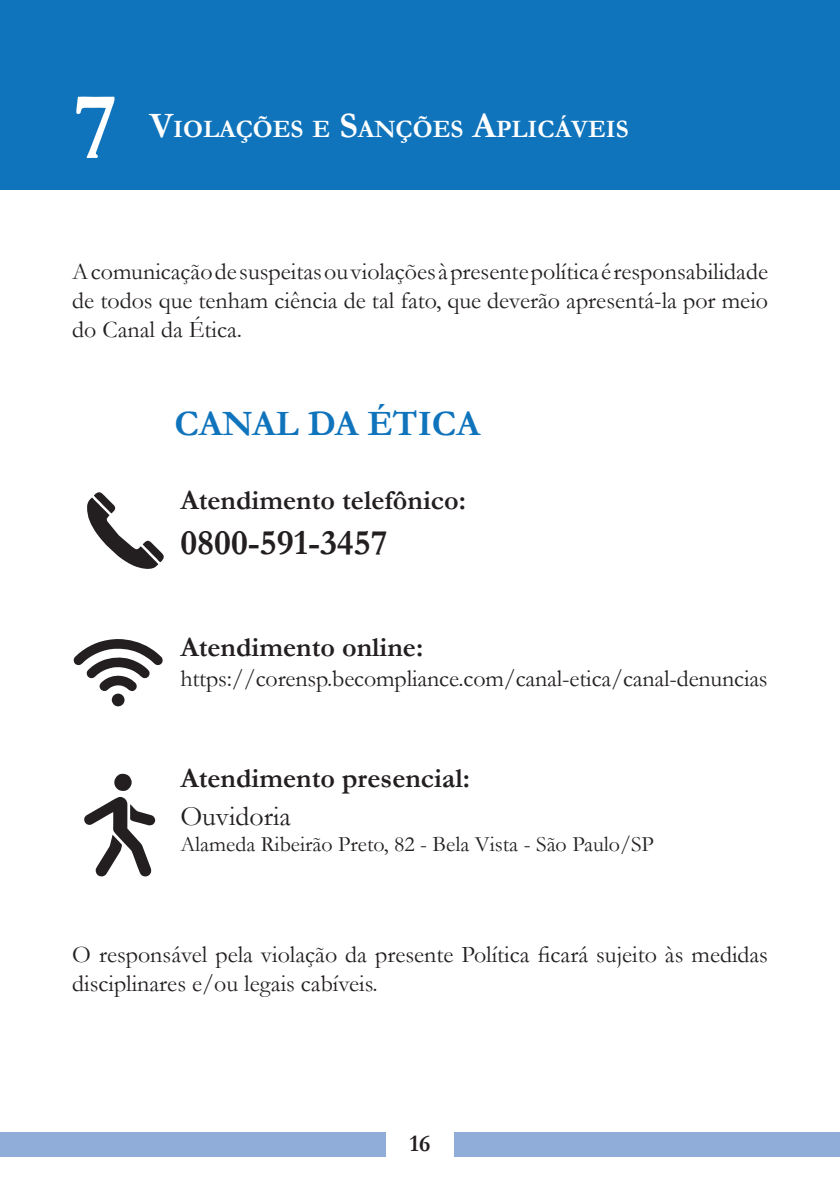
<style>
.page{position:relative;width:840px;height:1191px;background:#fff}
.page>*{position:absolute;margin:0;border:0;box-sizing:border-box;transform-origin:0 0}
.t1{font:700 96px "Garamond";color:#fff}
.t2{font:700 36px "Garamond";color:#231f20}
.t3{font:700 36px "Garamond";color:#1074bc}
.t4{font:700 28px "Garamond";color:#231f20}
.t5{font:28px "Garamond";color:#231f20}
.t6{font:700 25.2px "Garamond";color:#fff}
.t7{font:24px/28.8px "Garamond";color:#231f20;text-align:justify}
.t8{font:700 24px "Garamond";color:#231f20}
.t9{font:22px "Garamond";color:#231f20}
.s1{font-size:36px}
</style>
<div class="page">
<div style="left:0;top:1132px;width:839px;height:25px;background:#90acd8"></div>
<div style="left:386px;top:1119px;width:67px;height:49px;background:#fff"></div>
<div style="left:0;top:0;width:839px;height:189px;background:#1074bc"></div>
<svg style="left:87px;top:492px;width:77px;height:77px"></svg>
<svg style="left:74px;top:639px;width:88px;height:68px"></svg>
<svg style="left:84px;top:797px;width:71px;height:79px"></svg>
<svg style="left:114px;top:774px;width:18px;height:17px"></svg>
<p class="t1" style="left:73px;top:61px;width:47px">7</p>
<p class="t6" style="left:149px;top:111px;width:480px"><span class="s1">V</span>IOLAÇÕES E <span class="s1">S</span>ANÇÕES <span class="s1">A</span>PLICÁVEIS</p>
<p class="t7" style="left:72px;top:257px;width:697px">A comunicação de suspeitas ou violações à presente política é responsabilidade de todos que tenham ciência de tal fato, que deverão apresentá-la por meio do Canal da Ética.</p>
<p class="t3" style="left:174px;top:399px;width:307px">CANAL DA ÉTICA</p>
<p class="t4" style="left:180px;top:481px;width:287px">Atendimento telefônico:</p>
<p class="t2" style="left:180px;top:517px;width:209px">0800-591-3457</p>
<p class="t4" style="left:180px;top:628px;width:244px">Atendimento online:</p>
<p class="t7" style="left:180px;top:663px;width:588px">https://corensp.becompliance.com/canal-etica/canal-denuncias</p>
<p class="t4" style="left:180px;top:758px;width:291px">Atendimento presencial:</p>
<p class="t5" style="left:180px;top:797px;width:112px">Ouvidoria</p>
<p class="t9" style="left:180px;top:829px;width:475px">Alameda Ribeirão Preto, 82 - Bela Vista - São Paulo/SP</p>
<p class="t7" style="left:72px;top:939px;width:697px">O responsável pela violação da presente Política ficará sujeito às medidas disciplinares e/ou legais cabíveis.</p>
<p class="t8" style="left:409px;top:1127px;width:22px">16</p>
</div>
